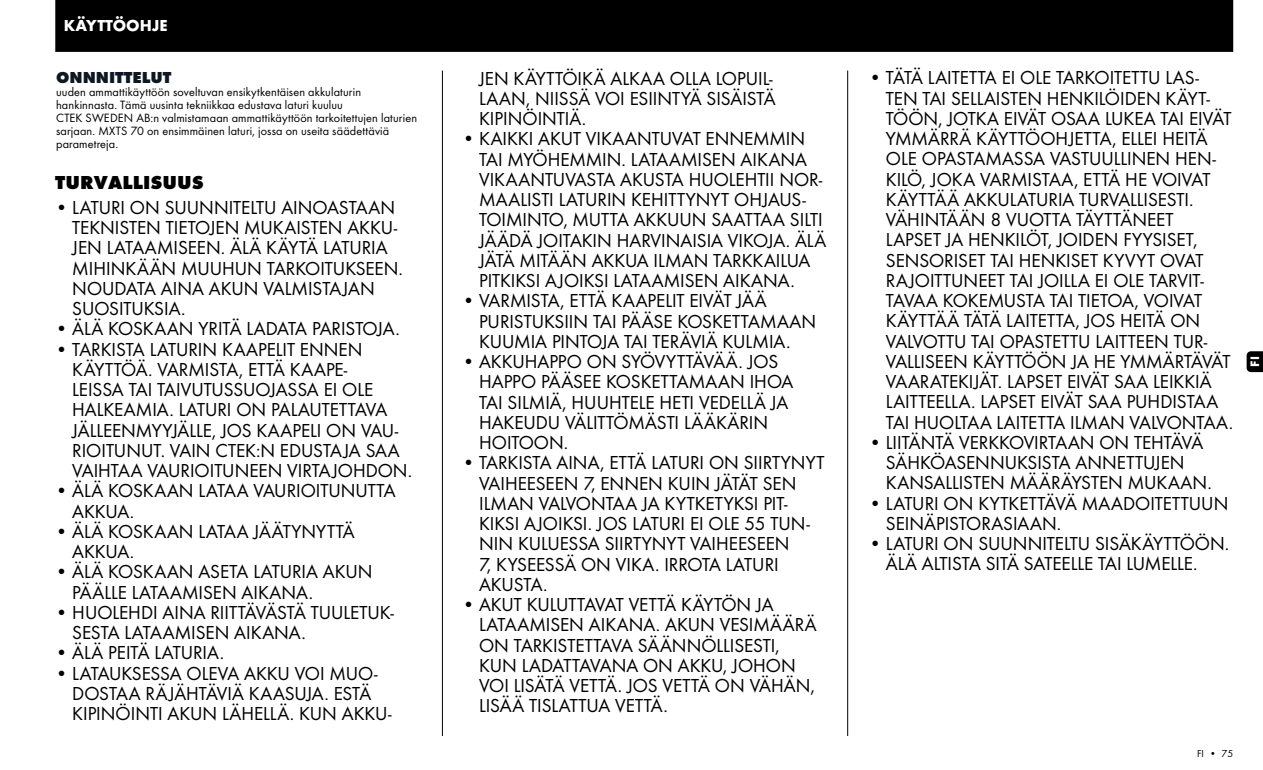
<style>
.page{position:relative;width:1263px;height:770px;background:#fff}
.page>*{position:absolute;margin:0;border:0;box-sizing:border-box;transform-origin:0 0}
.t1{font:19.5px/20.2px "Futura Boo";color:#000}
.t2{font:700 expanded 19.5px "Futura";color:#000}
.t3{font:700 expanded 16.5px "Futura";color:#0e1823}
.t4{font:700 16.5px "Futura";color:#fff}
.t5{font:700 12.75px "Futura";color:#fff}
.t6{font:12.45px/13px "Futura Boo";letter-spacing:.01em;color:#000}
.t7{font:10.5px "Futura Boo";color:#000}
</style>
<div class="page">
<svg style="left:1246px;top:351px;width:17px;height:21px"></svg>
<div style="left:55px;top:0;width:1178px;height:52px;background:#000"></div>
<hr style="left:442px;top:71px;width:1px;height:665px;background:#000">
<hr style="left:847px;top:71px;width:1px;height:665px;background:#000">
<p class="t4" style="left:64px;top:16px;width:105px">KÄYTTÖOHJE</p>
<p class="t3" style="left:56px;top:67px;width:117px">ONNNITTELUT</p>
<p class="t6" style="left:56px;top:85px;width:362px">uuden ammattikäyttöön soveltuvan ensikytkentäisen akkulaturin hankinnasta. Tämä uusinta tekniikkaa edustava laturi kuuluu<br>CTEK SWEDEN AB:n valmistamaan ammattikäyttöön tarkoitettujen laturien sarjaan. MXTS 70 on ensimmäinen laturi, jossa on useita säädettäviä parametreja.</p>
<p class="t2" style="left:55px;top:170px;width:150px">TURVALLISUUS</p>
<p class="t1" style="left:72px;top:197px;width:332px;text-indent:-17px">• LATURI ON SUUNNITELTU AINOASTAAN<br>TEKNISTEN TIETOJEN MUKAISTEN AKKU-<br>JEN LATAAMISEEN. ÄLÄ KÄYTÄ LATURIA<br>MIHINKÄÄN MUUHUN TARKOITUKSEEN.<br>NOUDATA AINA AKUN VALMISTAJAN<br>SUOSITUKSIA.</p>
<p class="t1" style="left:55px;top:318px;width:346px">• ÄLÄ KOSKAAN YRITÄ LADATA PARISTOJA.</p>
<p class="t1" style="left:72px;top:339px;width:341px;text-indent:-17px">• TARKISTA LATURIN KAAPELIT ENNEN KÄYTTÖÄ. VARMISTA, ETTÄ KAAPE-<br>LEISSA TAI TAIVUTUSSUOJASSA EI OLE HALKEAMIA. LATURI ON PALAUTETTAVA JÄLLEENMYYJÄLLE, JOS KAAPELI ON VAU-RIOITUNUT. VAIN CTEK:N EDUSTAJA SAA VAIHTAA VAURIOITUNEEN VIRTAJOHDON.</p>
<p class="t1" style="left:72px;top:480px;width:325px;text-indent:-17px">• ÄLÄ KOSKAAN LATAA VAURIOITUNUTTA<br>AKKUA.</p>
<p class="t1" style="left:72px;top:521px;width:284px;text-indent:-17px">• ÄLÄ KOSKAAN LATAA JÄÄTYNYTTÄ<br>AKKUA.</p>
<p class="t1" style="left:72px;top:561px;width:302px;text-indent:-17px">• ÄLÄ KOSKAAN ASETA LATURIA AKUN<br>PÄÄLLE LATAAMISEN AIKANA.</p>
<p class="t1" style="left:72px;top:602px;width:323px;text-indent:-17px">• HUOLEHDI AINA RIITTÄVÄSTÄ TUULETUK-<br>SESTA LATAAMISEN AIKANA.</p>
<p class="t1" style="left:55px;top:642px;width:170px">• ÄLÄ PEITÄ LATURIA.</p>
<p class="t1" style="left:72px;top:663px;width:321px;text-indent:-17px">• LATAUKSESSA OLEVA AKKU VOI MUO-<br>DOSTAA RÄJÄHTÄVIÄ KAASUJA. ESTÄ<br>KIPINÖINTI AKUN LÄHELLÄ. KUN AKKU-</p>
<p class="t1" style="left:479px;top:68px;width:298px">JEN KÄYTTÖIKÄ ALKAA OLLA LOPUIL-<br>LAAN, NIISSÄ VOI ESIINTYÄ SISÄISTÄ<br>KIPINÖINTIÄ.</p>
<p class="t1" style="left:479px;top:129px;width:349px;text-indent:-17px">• KAIKKI AKUT VIKAANTUVAT ENNEMMIN TAI MYÖHEMMIN. LATAAMISEN AIKANA VIKAANTUVASTA AKUSTA HUOLEHTII NOR-MAALISTI LATURIN KEHITTYNYT OHJAUS-TOIMINTO, MUTTA AKKUUN SAATTAA SILTI JÄÄDÄ JOITAKIN HARVINAISIA VIKOJA. ÄLÄ JÄTÄ MITÄÄN AKKUA ILMAN TARKKAILUA PITKIKSI AJOIKSI LATAAMISEN AIKANA.</p>
<p class="t1" style="left:479px;top:290px;width:339px;text-indent:-17px">• VARMISTA, ETTÄ KAAPELIT EIVÄT JÄÄ<br>PURISTUKSIIN TAI PÄÄSE KOSKETTAMAAN<br>KUUMIA PINTOJA TAI TERÄVIÄ KULMIA.</p>
<p class="t1" style="left:479px;top:351px;width:316px;text-indent:-17px">• AKKUHAPPO ON SYÖVYTTÄVÄÄ. JOS<br>HAPPO PÄÄSEE KOSKETTAMAAN IHOA<br>TAI SILMIÄ, HUUHTELE HETI VEDELLÄ JA<br>HAKEUDU VÄLITTÖMÄSTI LÄÄKÄRIN<br>HOITOON.</p>
<p class="t1" style="left:479px;top:452px;width:347px;text-indent:-17px">• TARKISTA AINA, ETTÄ LATURI ON SIIRTYNYT<br>VAIHEESEEN 7, ENNEN KUIN JÄTÄT SEN<br>ILMAN VALVONTAA JA KYTKETYKSI PIT-<br>KIKSI AJOIKSI. JOS LATURI EI OLE 55 TUN-<br>NIN KULUESSA SIIRTYNYT VAIHEESEEN<br>7, KYSEESSÄ ON VIKA. IRROTA LATURI<br>AKUSTA.</p>
<p class="t1" style="left:479px;top:594px;width:339px;text-indent:-17px">• AKUT KULUTTAVAT VETTÄ KÄYTÖN JA<br>LATAAMISEN AIKANA. AKUN VESIMÄÄRÄ<br>ON TARKISTETTAVA SÄÄNNÖLLISESTI,<br>KUN LADATTAVANA ON AKKU, JOHON<br>VOI LISÄTÄ VETTÄ. JOS VETTÄ ON VÄHÄN,<br>LISÄÄ TISLATTUA VETTÄ.</p>
<p class="t1" style="left:886px;top:68px;width:349px;text-indent:-17px">• TÄTÄ LAITETTA EI OLE TARKOITETTU LAS-TEN TAI SELLAISTEN HENKILÖIDEN KÄYT-TÖÖN, JOTKA EIVÄT OSAA LUKEA TAI EIVÄT YMMÄRRÄ KÄYTTÖOHJETTA, ELLEI HEITÄ OLE OPASTAMASSA VASTUULLINEN HEN-KILÖ, JOKA VARMISTAA, ETTÄ HE VOIVAT KÄYTTÄÄ AKKULATURIA TURVALLISESTI.<br>VÄHINTÄÄN 8 VUOTTA TÄYTTÄNEET LAPSET JA HENKILÖT, JOIDEN FYYSISET, SENSORISET TAI HENKISET KYVYT OVAT RAJOITTUNEET TAI JOILLA EI OLE TARVIT-TAVAA KOKEMUSTA TAI TIETOA, VOIVAT KÄYTTÄÄ TÄTÄ LAITETTA, JOS HEITÄ ON VALVOTTU TAI OPASTETTU LAITTEEN TUR-VALLISEEN KÄYTTÖÖN JA HE YMMÄRTÄVÄT VAARATEKIJÄT. LAPSET EIVÄT SAA LEIKKIÄ LAITTEELLA. LAPSET EIVÄT SAA PUHDISTAA TAI HUOLTAA LAITETTA ILMAN VALVONTAA.</p>
<p class="t1" style="left:886px;top:432px;width:327px;text-indent:-17px">• LIITÄNTÄ VERKKOVIRTAAN ON TEHTÄVÄ<br>SÄHKÖASENNUKSISTA ANNETTUJEN<br>KANSALLISTEN MÄÄRÄYSTEN MUKAAN.</p>
<p class="t1" style="left:886px;top:493px;width:344px;text-indent:-17px">• LATURI ON KYTKETTÄVÄ MAADOITETTUUN<br>SEINÄPISTORASIAAN.</p>
<p class="t1" style="left:886px;top:533px;width:345px;text-indent:-17px">• LATURI ON SUUNNITELTU SISÄKÄYTTÖÖN.<br>ÄLÄ ALTISTA SITÄ SATEELLE TAI LUMELLE.</p>
<p class="t5" style="left:1247px;top:367px;width:12px;rotate:-90deg">FI</p>
<p class="t7" style="left:1197px;top:747px;width:37px">FI • 75</p>
</div>
